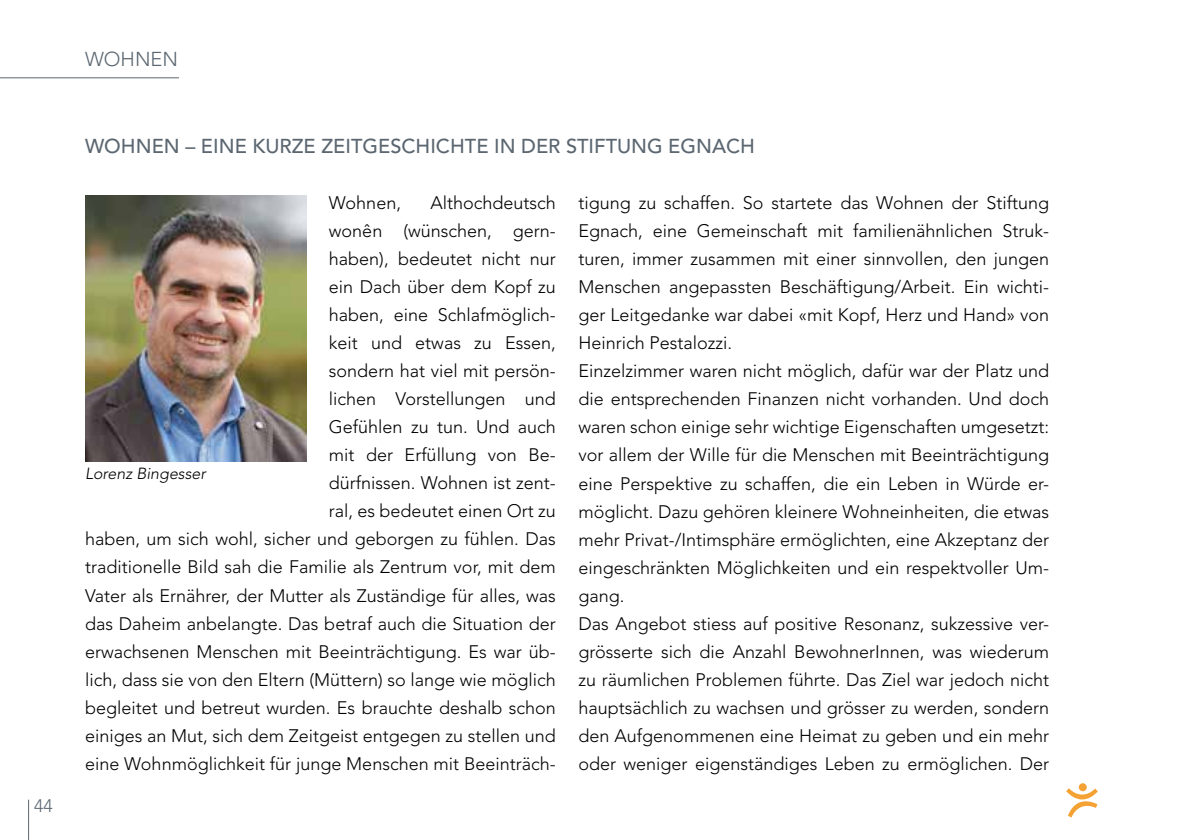
<style>
.page{position:relative;width:1191px;height:840px;background:#fff}
.page>*{position:absolute;margin:0;border:0;box-sizing:border-box;transform-origin:0 0}
.t1{font:500 20px "Avenir LT Std";color:#5b6670}
.t2{font:300 20px "Avenir LT Std";color:#5b6670}
.t3{font:300 18px/28px "Avenir LT Std";color:#000;text-align:right}
.t4{font:300 18px "Avenir LT Std";color:#5b6670}
.t5{font:italic 300 16px "Avenir LT Std";color:#000}
</style>
<div class="page">
<svg style="left:1066px;top:787px;width:31px;height:30px"></svg>
<svg style="left:1078px;top:782px;width:8px;height:8px"></svg>
<hr style="left:28px;top:799px;width:1px;height:40px;background:#5b6670">
<hr style="left:0;top:77px;width:179px;height:1px;background:#5b6670">
<img style="left:85px;top:195px;width:221px;height:266px">
<p class="t4" style="left:34px;top:794px;width:20px">44</p>
<p class="t2" style="left:85px;top:48px;width:94px">WOHNEN</p>
<p class="t1" style="left:85px;top:134px;width:671px">WOHNEN – EINE KURZE ZEITGESCHICHTE IN DER STIFTUNG EGNACH</p>
<p class="t3" style="left:85px;top:189px;width:472px">Althochdeutsch<br>wonên (wünschen, gern-<br>haben), bedeutet nicht nur<br>ein Dach über dem Kopf zu<br>haben, eine Schlafmöglich-<br>keit und etwas zu Essen,<br>sondern hat viel mit persön-<br>lichen Vorstellungen und<br>Gefühlen zu tun. Und auch<br>mit der Erfüllung von Be-<br>dürfnissen. Wohnen ist zent-<br>ral, es bedeutet einen Ort zu<br>haben, um sich wohl, sicher und geborgen zu fühlen. Das traditionelle Bild sah die Familie als Zentrum vor, mit dem Vater als Ernährer, der Mutter als Zuständige für alles, was das Daheim anbelangte. Das betraf auch die Situation der erwachsenen Menschen mit Beeinträchtigung. Es war üb&shy;lich, dass sie von den Eltern (Müttern) so lange wie möglich begleitet und betreut wurden. Es brauchte deshalb schon einiges an Mut, sich dem Zeitgeist entgegen zu stellen und eine Wohnmöglichkeit für junge Menschen mit Beeinträch-</p>
<p class="t3" style="left:578px;top:189px;width:472px;text-align:left">tigung zu schaffen. So startete das Wohnen der Stiftung Egnach, eine Gemeinschaft mit familienähnlichen Struk&shy;turen, immer zusammen mit einer sinnvollen, den jungen Menschen angepassten Beschäftigung/Arbeit. Ein wichti&shy;ger Leitgedanke war dabei «mit Kopf, Herz und Hand» von Heinrich Pestalozzi.<br>Einzelzimmer waren nicht möglich, dafür war der Platz und die entsprechenden Finanzen nicht vorhanden. Und doch waren schon einige sehr wichtige Eigenschaften umgesetzt: vor allem der Wille für die Menschen mit Beeinträchtigung eine Perspektive zu schaffen, die ein Leben in Würde er&shy;möglicht. Dazu gehören kleinere Wohneinheiten, die etwas mehr Privat-/Intimsphäre ermöglichten, eine Akzeptanz der eingeschränkten Möglichkeiten und ein respektvoller Um&shy;gang.<br>Das Angebot stiess auf positive Resonanz, sukzessive ver&shy;grösserte sich die Anzahl BewohnerInnen, was wiederum zu räumlichen Problemen führte. Das Ziel war jedoch nicht hauptsächlich zu wachsen und grösser zu werden, sondern den Aufgenommenen eine Heimat zu geben und ein mehr oder weniger eigenständiges Leben zu ermöglichen. Der</p>
<p class="t3" style="left:329px;top:189px;width:74px">Wohnen,</p>
<p class="t5" style="left:85px;top:464px;width:122px">Lorenz Bingesser</p>
</div>
